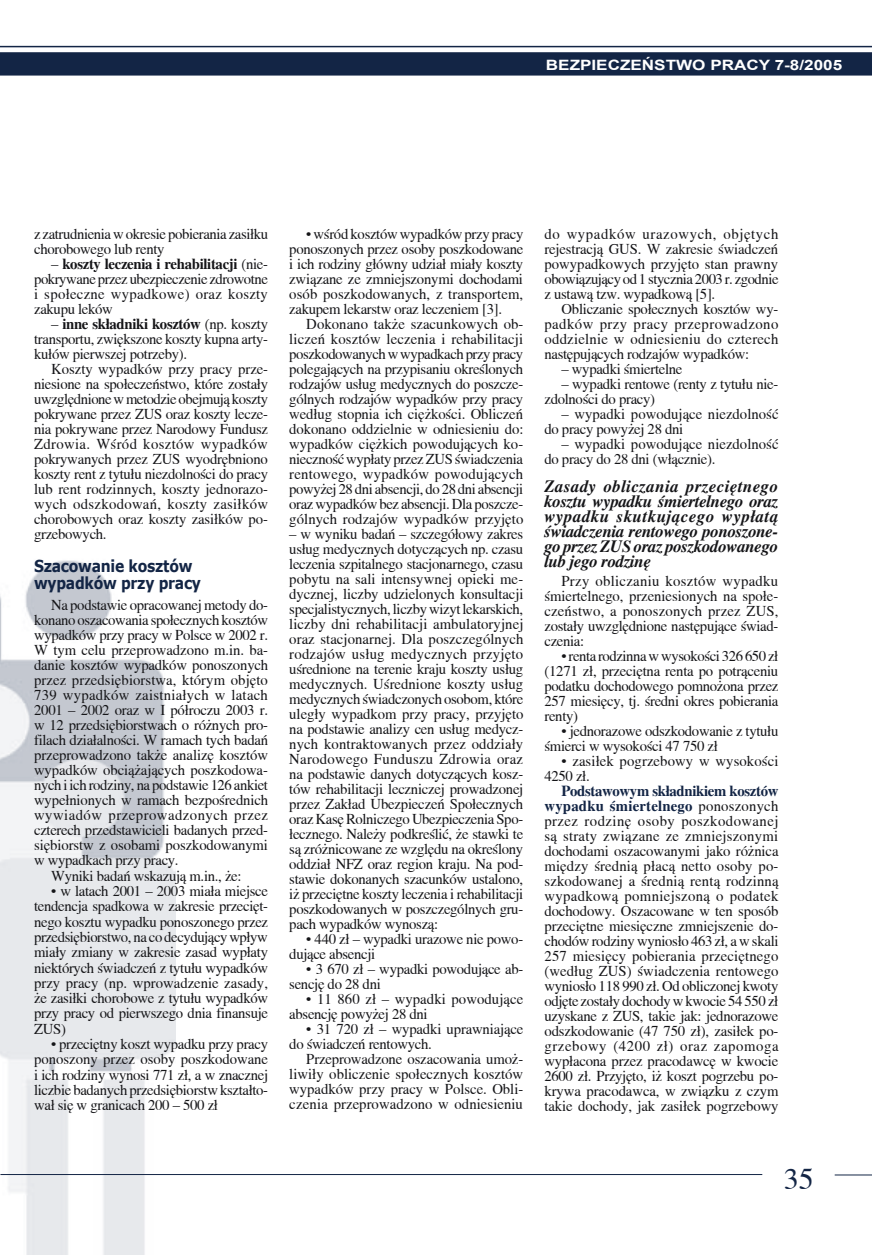
<style>
.page{position:relative;width:872px;height:1255px;background:#fff}
.page>*{position:absolute;margin:0;border:0;box-sizing:border-box;transform-origin:0 0}
.t1{font:30px "Toronto";color:#132545}
.t2{font:italic 700 17.25px/15px "Toronto";letter-spacing:-.02em;color:#151518;text-align:justify}
.t3{font:700 16.5px/16.5px "Verdana";letter-spacing:-.02em;color:#132545;scale:.85 1}
.t4{font:15px/15px "Toronto";letter-spacing:-.02em;color:#151518;text-align:justify}
.t5{font:15px/15px "Toronto";letter-spacing:.005em;color:#151518}
.t6{font:15px/15px "Toronto";letter-spacing:.01em;color:#151518}
.t7{font:15px "Toronto";letter-spacing:.02em;color:#151518}
.t8{font:15px "Toronto";letter-spacing:.035em;color:#151518}
.t9{font:700 14.25px "Arial";color:#fff;scale:1.2 1}
.s1{font-weight:700}
.s2{font-weight:700;color:#132545}
</style>
<div class="page">
<img style="left:0;top:560px;width:175px;height:694px">
<hr style="left:0;top:1174px;width:762px;height:1px;background:#132545">
<hr style="left:834px;top:1174px;width:38px;height:1px;background:#132545">
<svg style="left:0;top:47px;width:872px;height:29px;background:#3e4c66"></svg>
<hr style="left:0;top:46px;width:872px;height:1px;background:#132545">
<p class="t9" style="left:546px;top:55px;width:248px">BEZPIECZEŃSTWO PRACY 7-8/2005</p>
<p class="t4" style="left:34px;top:226px;width:235px">z zatrudnienia w okresie pobierania zasiłku chorobowego lub renty</p>
<p class="t4" style="left:34px;top:256px;width:235px;text-indent:17px">– <span class="s1">koszty leczenia i rehabilitacji</span> (nie&shy;pokrywane przez ubezpieczenie zdrowotne i społeczne wypadkowe) oraz koszty zakupu leków</p>
<p class="t4" style="left:34px;top:316px;width:235px;text-indent:17px">– <span class="s1">inne składniki kosztów</span> (np. koszty transportu, zwiększone koszty kupna arty&shy;kułów pierwszej potrzeby).</p>
<p class="t4" style="left:34px;top:361px;width:235px;text-indent:17px">Koszty wypadków przy pracy prze&shy;niesione na społeczeństwo, które zostały uwzględnione w metodzie obejmują koszty pokrywane przez ZUS oraz koszty lecze&shy;nia pokrywane przez Narodowy Fundusz Zdrowia. Wśród kosztów wypadków pokrywanych przez ZUS wyodrębniono koszty rent z tytułu niezdolności do pracy lub rent rodzinnych, koszty jednorazo&shy;wych odszkodowań, koszty zasiłków chorobowych oraz koszty zasiłków po&shy;grzebowych.</p>
<p class="t3" style="left:34px;top:557px;width:198px">Szacowanie kosztów wypadków przy pracy</p>
<p class="t4" style="left:51px;top:597px;width:218px">Na podstawie opracowanej metody do-</p>
<p class="t4" style="left:34px;top:612px;width:235px">konano oszacowania społecznych kosztów</p>
<p class="t4" style="left:34px;top:627px;width:235px">wypadków przy pracy w Polsce w 2002 r.</p>
<p class="t4" style="left:34px;top:642px;width:235px">W tym celu przeprowadzono m.in. ba-</p>
<p class="t4" style="left:34px;top:657px;width:236px">danie kosztów wypadków ponoszonych</p>
<p class="t5" style="left:34px;top:672px;width:235px">przez przedsiębiorstwa, którym objęto</p>
<p class="t7" style="left:34px;top:686px;width:235px">739 wypadków zaistniałych w latach</p>
<p class="t4" style="left:34px;top:702px;width:235px">2001 – 2002 oraz w I półroczu 2003 r.</p>
<p class="t4" style="left:34px;top:717px;width:235px">w 12 przedsiębiorstwach o różnych pro-</p>
<p class="t4" style="left:34px;top:732px;width:235px">filach działalności. W ramach tych badań</p>
<p class="t4" style="left:34px;top:747px;width:235px">przeprowadzono także analizę kosztów</p>
<p class="t4" style="left:34px;top:762px;width:235px">wypadków obciążających poszkodowa-</p>
<p class="t4" style="left:34px;top:777px;width:235px">nych i ich rodziny, na podstawie 126 ankiet</p>
<p class="t4" style="left:34px;top:792px;width:235px">wypełnionych w ramach bezpośrednich</p>
<p class="t8" style="left:34px;top:806px;width:235px">wywiadów przeprowadzonych przez</p>
<p class="t4" style="left:34px;top:822px;width:235px">czterech przedstawicieli badanych przed-</p>
<p class="t4" style="left:34px;top:837px;width:235px">siębiorstw z osobami poszkodowanymi</p>
<p class="t4" style="left:34px;top:852px;width:146px">w wypadkach przy pracy.</p>
<p class="t4" style="left:51px;top:868px;width:192px">Wyniki badań wskazują m.in., że:</p>
<p class="t4" style="left:34px;top:883px;width:235px;text-indent:17px">• w latach 2001 – 2003 miała miejsce tendencja spadkowa w zakresie przecięt&shy;nego kosztu wypadku ponoszonego przez przedsiębiorstwo, na co decydujący wpływ miały zmiany w zakresie zasad wypłaty niektórych świadczeń z tytułu wypadków przy pracy (np. wprowadzenie zasady, że zasiłki chorobowe z tytułu wypadków przy pracy od pierwszego dnia finansuje ZUS)</p>
<p class="t4" style="left:34px;top:1036px;width:235px;text-indent:17px">• przeciętny koszt wypadku przy pracy ponoszony przez osoby poszkodowane i ich rodziny wynosi 771 zł, a w znacznej liczbie badanych przedsiębiorstw kształto&shy;wał się w granicach 200 – 500 zł</p>
<p class="t4" style="left:289px;top:226px;width:236px;text-indent:17px">• wśród kosztów wypadków przy pracy ponoszonych przez osoby poszkodowane i ich rodziny główny udział miały koszty związane ze zmniejszonymi dochodami osób poszkodowanych, z transportem, zakupem lekarstw oraz leczeniem [3].</p>
<p class="t4" style="left:289px;top:316px;width:236px;text-indent:17px">Dokonano także szacunkowych ob&shy;liczeń kosztów leczenia i rehabilitacji poszkodowanych w wypadkach przy pracy polegających na przypisaniu określonych rodzajów usług medycznych do poszcze&shy;gólnych rodzajów wypadków przy pracy według stopnia ich ciężkości. Obliczeń dokonano oddzielnie w odniesieniu do: wypadków ciężkich powodujących ko&shy;nieczność wypłaty przez ZUS świadczenia rentowego, wypadków powodujących powyżej 28 dni absencji, do 28 dni absencji oraz wypadków bez absencji. Dla poszcze&shy;gólnych rodzajów wypadków przyjęto</p>
<p class="t4" style="left:289px;top:526px;width:236px">– w wyniku badań – szczegółowy zakres usług medycznych dotyczących np. czasu leczenia szpitalnego stacjonarnego, czasu pobytu na sali intensywnej opieki me&shy;dycznej, liczby udzielonych konsultacji specjalistycznych, liczby wizyt lekarskich, liczby dni rehabilitacji ambulatoryjnej oraz stacjonarnej. Dla poszczególnych rodzajów usług medycznych przyjęto uśrednione na terenie kraju koszty usług medycznych. Uśrednione koszty usług medycznych świadczonych osobom, które uległy wypadkom przy pracy, przyjęto na podstawie analizy cen usług medycz&shy;nych kontraktowanych przez oddziały Narodowego Funduszu Zdrowia oraz na podstawie danych dotyczących kosz&shy;tów rehabilitacji leczniczej prowadzonej przez Zakład Ubezpieczeń Społecznych oraz Kasę Rolniczego Ubezpieczenia Spo&shy;łecznego. Należy podkreślić, że stawki te są zróżnicowane ze względu na określony oddział NFZ oraz region kraju. Na pod&shy;stawie dokonanych szacunków ustalono, iż przeciętne koszty leczenia i rehabilitacji poszkodowanych w poszczególnych gru&shy;pach wypadków wynoszą:</p>
<p class="t4" style="left:289px;top:931px;width:235px;text-indent:17px">• 440 zł – wypadki urazowe nie powo&shy;dujące absencji</p>
<p class="t4" style="left:289px;top:961px;width:235px;text-indent:17px">• 3 670 zł – wypadki powodujące ab&shy;sencję do 28 dni</p>
<p class="t5" style="left:289px;top:991px;width:235px;text-indent:17px">• 11 860 zł – wypadki powodujące absencję powyżej 28 dni</p>
<p class="t4" style="left:289px;top:1021px;width:235px;text-indent:17px">• 31 720 zł – wypadki uprawniające do świadczeń rentowych.</p>
<p class="t4" style="left:289px;top:1051px;width:235px;text-indent:17px">Przeprowadzone oszacowania umoż&shy;liwiły obliczenie społecznych kosztów wypadków przy pracy w Polsce. Obli&shy;czenia przeprowadzono w odniesieniu</p>
<p class="t4" style="left:544px;top:226px;width:235px">do wypadków urazowych, objętych rejestracją GUS. W zakresie świadczeń powypadkowych przyjęto stan prawny obowiązujący od 1 stycznia 2003 r. zgodnie z ustawą tzw. wypadkową [5].</p>
<p class="t4" style="left:544px;top:301px;width:235px;text-indent:17px">Obliczanie społecznych kosztów wy&shy;padków przy pracy przeprowadzono oddzielnie w odniesieniu do czterech następujących rodzajów wypadków:</p>
<p class="t4" style="left:561px;top:361px;width:122px">– wypadki śmiertelne</p>
<p class="t4" style="left:544px;top:376px;width:235px;text-indent:17px">– wypadki rentowe (renty z tytułu nie&shy;zdolności do pracy)</p>
<p class="t5" style="left:544px;top:406px;width:236px;text-indent:17px">– wypadki powodujące niezdolność do pracy powyżej 28 dni</p>
<p class="t5" style="left:544px;top:436px;width:236px;text-indent:17px">– wypadki powodujące niezdolność do pracy do 28 dni (włącznie).</p>
<p class="t2" style="left:544px;top:478px;width:235px">Zasady obliczania przeciętnego kosztu wypadku śmiertelnego oraz wypadku skutkującego wypłatą świadczenia rentowego ponoszone&shy;go przez ZUS oraz poszkodowanego lub jego rodzinę</p>
<p class="t4" style="left:544px;top:573px;width:235px;text-indent:17px">Przy obliczaniu kosztów wypadku śmiertelnego, przeniesionych na społe&shy;czeństwo, a ponoszonych przez ZUS, zostały uwzględnione następujące świad&shy;czenia:</p>
<p class="t4" style="left:544px;top:648px;width:235px;text-indent:17px">• renta rodzinna w wysokości 326 650 zł (1271 zł, przeciętna renta po potrąceniu podatku dochodowego pomnożona przez 257 miesięcy, tj. średni okres pobierania renty)</p>
<p class="t4" style="left:544px;top:723px;width:235px;text-indent:17px">• jednorazowe odszkodowanie z tytułu śmierci w wysokości 47 750 zł</p>
<p class="t6" style="left:544px;top:753px;width:235px;text-indent:17px">• zasiłek pogrzebowy w wysokości<br>4250 zł.</p>
<p class="t4" style="left:544px;top:783px;width:236px;text-indent:17px"><span class="s2">Podstawowym składnikiem kosztów wypadku śmiertelnego</span> ponoszonych przez rodzinę osoby poszkodowanej są straty związane ze zmniejszonymi dochodami oszacowanymi jako różnica między średnią płacą netto osoby po&shy;szkodowanej a średnią rentą rodzinną wypadkową pomniejszoną o podatek dochodowy. Oszacowane w ten sposób przeciętne miesięczne zmniejszenie do&shy;chodów rodziny wyniosło 463 zł, a w skali 257 miesięcy pobierania przeciętnego (według ZUS) świadczenia rentowego wyniosło 118 990 zł. Od obliczonej kwoty odjęte zostały dochody w kwocie 54 550 zł uzyskane z ZUS, takie jak: jednorazowe odszkodowanie (47 750 zł), zasiłek po&shy;grzebowy (4200 zł) oraz zapomoga wypłacona przez pracodawcę w kwocie 2600 zł. Przyjęto, iż koszt pogrzebu po&shy;krywa pracodawca, w związku z czym takie dochody, jak zasiłek pogrzebowy</p>
<h1 class="t1" style="left:783px;top:1161px;width:31px">35</h1>
</div>
